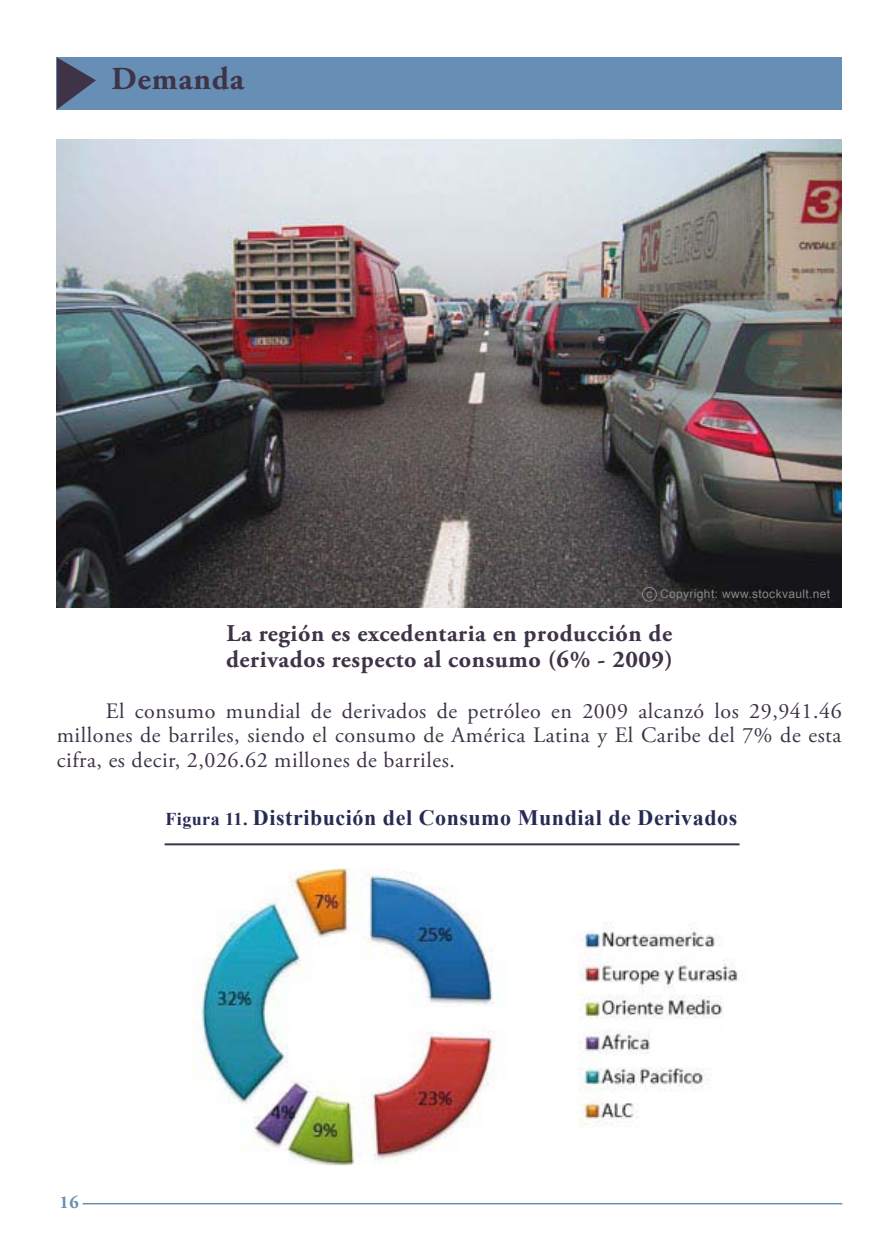
<style>
.page{position:relative;width:871px;height:1248px;background:#fff}
.page>*{position:absolute;margin:0;border:0;box-sizing:border-box;transform-origin:0 0}
.t1{font:700 32px "Adobe Garamond Pro";letter-spacing:.025em;color:#3e3347}
.t2{font:700 24px/26px "Adobe Garamond Pro";letter-spacing:.025em;color:#3e3347}
.t3{font:22px/24.6px "Adobe Garamond Pro";letter-spacing:.025em;color:#3e3347;text-align:justify}
.t4{font:700 22px "Times New Roman";letter-spacing:.025em;color:#272b54}
.t5{font:700 18px "Adobe Garamond Pro";color:#678eb4}
.t6{font:12px "Arial";letter-spacing:.03em;color:#87888a}
.s1{font-size:18px}
</style>
<div class="page">
<div style="left:57px;top:57px;width:784px;height:52px;background:#678eb4"></div>
<img style="left:56px;top:139px;width:785px;height:468px">
<svg style="left:57px;top:57px;width:39px;height:52px"></svg>
<img style="left:199px;top:868px;width:539px;height:297px">
<hr style="left:83px;top:1202px;width:759px;height:2px;background:#678eb4">
<hr style="left:165px;top:843px;width:574px;height:2px;background:#3e3347">
<svg style="left:641px;top:587px;width:15px;height:14px"></svg>
<p class="t1" style="left:111px;top:61px;width:134px">Demanda</p>
<p class="t6" style="left:646px;top:585px;width:185px">c Copyright: www.stockvault.net</p>
<p class="t2" style="left:226px;top:620px;width:448px">La región es excedentaria en producción de derivados respecto al consumo (6% - 2009)</p>
<p class="t3" style="left:57px;top:699px;width:786px;text-indent:49px">El consumo mundial de derivados de petróleo en 2009 alcanzó los 29,941.46 millones de barriles, siendo el consumo de América Latina y El Caribe del 7% de esta cifra, es decir, 2,026.62 millones de barriles.</p>
<p class="t4" style="left:165px;top:802px;width:573px"><span class="s1">Figura 11.</span> Distribución del Consumo Mundial de Derivados</p>
<p class="t5" style="left:60px;top:1192px;width:21px">16</p>
</div>
